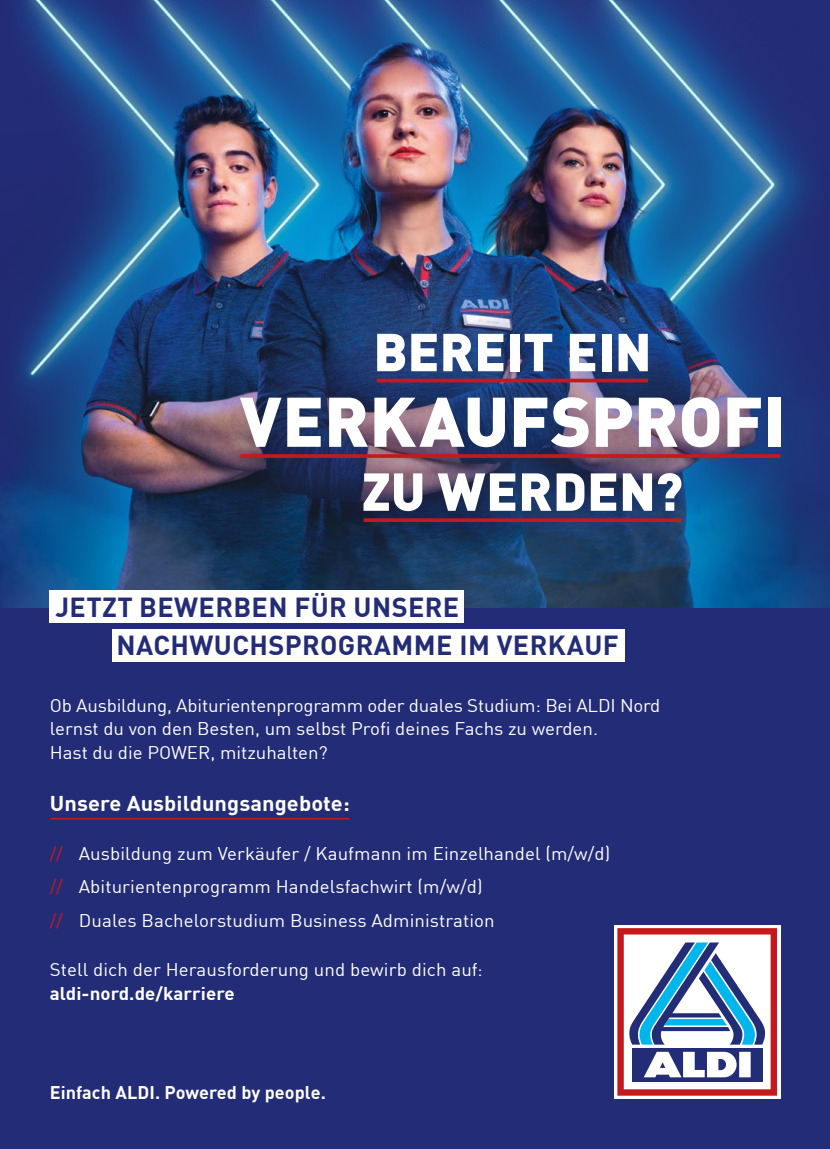
<style>
.page{position:relative;width:830px;height:1149px;background:#fff}
.page>*{position:absolute;margin:0;border:0;box-sizing:border-box;transform-origin:0 0}
.t1{font:900 69px "DIN Pro";letter-spacing:-.005em;color:#fff}
.t2{font:900 52.5px "DIN Pro";color:#fff}
.t3{font:700 27px/38.1px "DIN Pro";letter-spacing:.015em;color:#232c77}
.t4{font:700 21px "DIN Pro";letter-spacing:.005em;color:#fff;scale:1.04 1}
.t5{font:18px/23.5px "DIN Pro";color:#fff;scale:1.04 1}
.t6{font:700 18px "DIN Pro";letter-spacing:.005em;color:#fff}
.t7{font:700 18px "DIN Pro";letter-spacing:.005em;color:#fff;scale:1.04 1}
.s1{color:#c51a1b}
</style>
<div class="page">
<div style="left:0;top:0;width:829px;height:1148px;background:#232c77"></div>
<img style="left:0;top:0;width:829px;height:607px">
<svg style="left:614px;top:925px;width:165px;height:173px;background:#f6dcdc"></svg>
<svg style="left:617px;top:927px;width:159px;height:168px"></svg>
<div style="left:236px;top:328px;width:566px;height:216px;background:#232c77;opacity:.09"></div>
<svg style="left:240px;top:454px;width:540px;height:4px;background:#bb1c20"></svg>
<svg style="left:377px;top:378px;width:270px;height:4px"></svg>
<svg style="left:363px;top:518px;width:318px;height:4px"></svg>
<div style="left:49px;top:590px;width:415px;height:32px;background:#fff"></div>
<div style="left:112px;top:628px;width:512px;height:33px;background:#fff"></div>
<hr style="left:50px;top:817px;width:299px;height:2px;background:#c51a1b">
<h2 class="t2" style="left:373px;top:310px;width:279px">BEREIT EIN</h2>
<h1 class="t1" style="left:240px;top:366px;width:546px">VERKAUFSPROFI</h1>
<h2 class="t2" style="left:362px;top:449px;width:322px">ZU WERDEN?</h2>
<h3 class="t3" style="left:116px;top:586px;width:503px;text-indent:-61px">JETZT BEWERBEN FÜR UNSERE<br>NACHWUCHSPROGRAMME IM VERKAUF</h3>
<p class="t5" style="left:50px;top:692px;width:588px">Ob Ausbildung, Abiturientenprogramm oder duales Studium: Bei ALDI Nord lernst du von den Besten, um selbst Profi deines Fachs zu werden.<br>Hast du die POWER, mitzuhalten?</p>
<p class="t4" style="left:50px;top:786px;width:290px">Unsere Ausbildungsangebote:</p>
<p class="t5" style="left:50px;top:834px;width:540px;line-height:33.6px"><span class="s1">//</span> Ausbildung zum Verkäufer / Kaufmann im Einzelhandel (m/w/d) <span class="s1">//</span> Abiturientenprogramm Handelsfachwirt (m/w/d)<br><span class="s1">//</span> Duales Bachelorstudium Business Administration</p>
<p class="t5" style="left:50px;top:956px;width:417px">Stell dich der Herausforderung und bewirb dich auf:</p>
<p class="t7" style="left:50px;top:978px;width:179px">aldi-nord.de/karriere</p>
<p class="t6" style="left:50px;top:1077px;width:277px">Einfach ALDI. Powered by people.</p>
</div>
